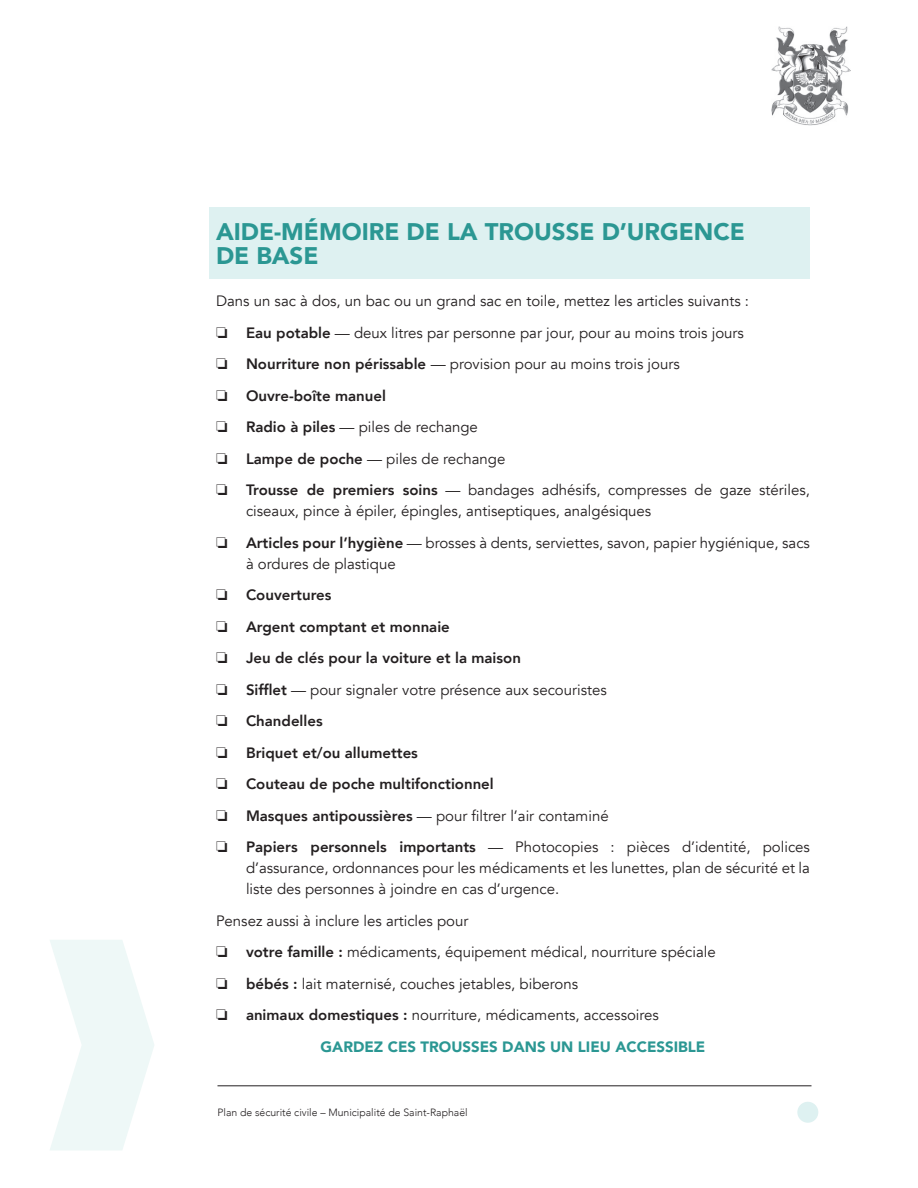
<style>
.page{position:relative;width:918px;height:1188px;background:#fff}
.page>*{position:absolute;margin:0;border:0;box-sizing:border-box;transform-origin:0 0}
.t1{font:900 24px/24px "Avenir";color:#2b9793}
.t2{font:15px/31.5px "Avenir";color:#231f20}
.t3{font:800 15px/31.5px "Avenir";color:#231f20}
.t4{font:900 15px "Avenir";color:#2b9793}
.t5{font:300 10.5px "Avenir";color:#231f20}
.s1{font-weight:800}
.s2{font-weight:400}
</style>
<div class="page">
<div style="left:797px;top:1102px;width:21px;height:21px;background:#def1f1;border-radius:50%"></div>
<svg style="left:50px;top:940px;width:104px;height:210px"></svg>
<hr style="left:218px;top:1086px;width:594px;height:1px;background:#231f20">
<img style="left:772px;top:27px;width:78px;height:98px">
<div style="left:209px;top:207px;width:601px;height:72px;background:#def1f1"></div>
<h1 class="t1" style="left:216px;top:219px;width:530px">AIDE-MÉMOIRE DE LA TROUSSE D’URGENCE<br>DE BASE</h1>
<p class="t2" style="left:216px;top:285px;width:595px">Dans un sac à dos, un bac ou un grand sac en toile, mettez les articles suivants :<br>❏ <span class="s1">Eau potable</span> — deux litres par personne par jour, pour au moins trois jours<br>❏ <span class="s1">Nourriture non périssable</span> — provision pour au moins trois jours<br>❏ <span class="s1">Ouvre-boîte manuel<br></span>❏ <span class="s1">Radio à piles</span> — piles de rechange<br>❏ <span class="s1">Lampe de poche</span> — piles de rechange<br>❏ <span class="s1">Trousse de premiers soins</span> — bandages adhésifs, compresses de gaze stériles,</p>
<p class="t2" style="left:216px;top:495px;width:595px;text-indent:30px">ciseaux, pince à épiler, épingles, antiseptiques, analgésiques<br>❏ <span class="s1">Articles pour l’hygiène</span> — brosses à dents, serviettes, savon, papier hygiénique, sacs</p>
<p class="t3" style="left:216px;top:548px;width:596px;text-indent:30px"><span class="s2">à ordures de plastique<br></span>❏ Couvertures<br>❏ Argent comptant et monnaie<br>❏ Jeu de clés pour la voiture et la maison<br>❏ Sifflet <span class="s2">— pour signaler votre présence aux secouristes<br></span>❏ Chandelles<br>❏ Briquet et/ou allumettes<br>❏ Couteau de poche multifonctionnel<br>❏ Masques antipoussières <span class="s2">— pour filtrer l’air contaminé<br></span>❏ Papiers personnels importants <span class="s2">— Photocopies : pièces d’identité, polices</span></p>
<p class="t2" style="left:246px;top:858px;width:565px;line-height:21px">d’assurance, ordonnances pour les médicaments et les lunettes, plan de sécurité et la liste des personnes à joindre en cas d’urgence.</p>
<p class="t2" style="left:216px;top:905px;width:254px">Pensez aussi à inclure les articles pour</p>
<p class="t2" style="left:216px;top:936px;width:501px">❏ <span class="s1">votre famille :</span> médicaments, équipement médical, nourriture spéciale</p>
<p class="t2" style="left:216px;top:968px;width:364px">❏ <span class="s1">bébés :</span> lait maternisé, couches jetables, biberons</p>
<p class="t2" style="left:216px;top:999px;width:445px">❏ <span class="s1">animaux domestiques :</span> nourriture, médicaments, accessoires</p>
<p class="t4" style="left:321px;top:1033px;width:386px">GARDEZ CES TROUSSES DANS UN LIEU ACCESSIBLE</p>
<p class="t5" style="left:218px;top:1106px;width:252px">Plan de sécurité civile – Municipalité de Saint-Raphaël</p>
</div>
